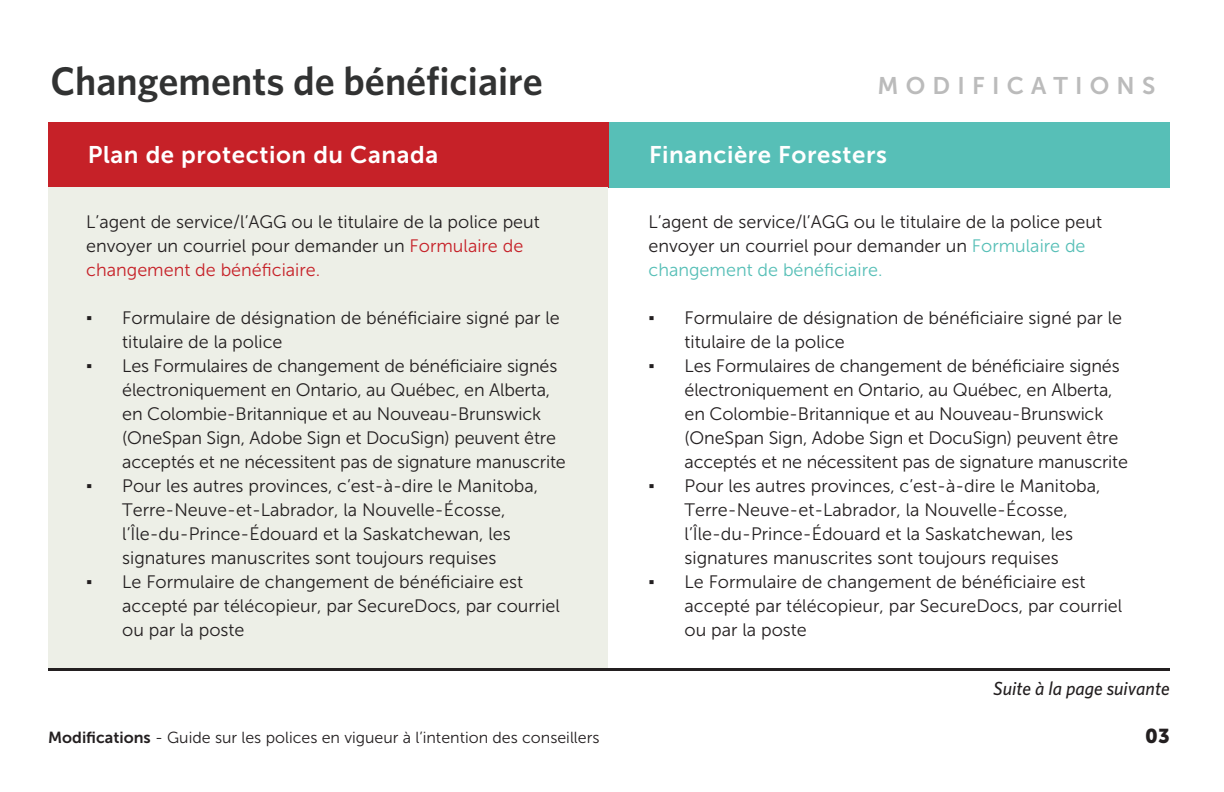
<style>
.page{position:relative;width:1224px;height:792px;background:#fff}
.page>*{position:absolute;margin:0;border:0;box-sizing:border-box;transform-origin:0 0}
.t1{font:600 40px "Whitney";color:#313232}
.t2{font:24px "Museo Sans 700";letter-spacing:.025em;color:#fff}
.t3{font:24px "Museo Sans 700";letter-spacing:.3em;color:#bbb}
.t4{font:20px "Museo Sans 900";color:#231f20}
.t5{font:italic 500 19px "Whitney";color:#231f20}
.t6{font:18px/24px "Museo Sans 300";color:#231f20}
.t7{font:16px "Museo Sans 300";color:#231f20}
.s1{color:#c62128}
.s2{font-family:"Times New Roman"}
.s3{color:#57bfb7}
.s4{font-family:"Museo Sans 700"}
</style>
<div class="page">
<div style="left:48px;top:122px;width:561px;height:65px;background:#c62128"></div>
<div style="left:609px;top:122px;width:561px;height:65px;background:#57bfb7"></div>
<div style="left:48px;top:187px;width:560px;height:482px;background:#edefe7"></div>
<hr style="left:48px;top:668px;width:1122px;height:2px;background:#231f20">
<h1 class="t1" style="left:50px;top:55px;width:494px">Changements de bénéficiaire</h1>
<h2 class="t3" style="left:878px;top:72px;width:279px">MODIFICATIONS</h2>
<h2 class="t2" style="left:88px;top:141px;width:352px">Plan de protection du Canada</h2>
<h2 class="t2" style="left:649px;top:141px;width:239px">Financière Foresters</h2>
<p class="t6" style="left:86px;top:210px;width:455px">L’agent de service/l’AGG ou le titulaire de la police peut envoyer un courriel pour demander un <span class="s1">Formulaire de changement de bénéficiaire.</span></p>
<p class="t6" style="left:122px;top:306px;width:439px;text-indent:-36px"><span class="s2">▪</span> Formulaire de désignation de bénéficiaire signé par le titulaire de la police</p>
<p class="t6" style="left:122px;top:354px;width:445px;text-indent:-36px"><span class="s2">▪</span> Les Formulaires de changement de bénéficiaire signés électroniquement en Ontario, au Québec, en Alberta, en Colombie-Britannique et au Nouveau-Brunswick (OneSpan Sign, Adobe Sign et DocuSign) peuvent être acceptés et ne nécessitent pas de signature manuscrite</p>
<p class="t6" style="left:86px;top:474px;width:454px;text-align:center"><span class="s2">▪</span> Pour les autres provinces, c’est-à-dire le Manitoba, Terre-Neuve-et-Labrador, la Nouvelle-Écosse, l’Île-du-Prince-Édouard et la Saskatchewan, les signatures manuscrites sont toujours requises</p>
<p class="t6" style="left:122px;top:570px;width:439px;text-indent:-36px"><span class="s2">▪</span> Le Formulaire de changement de bénéficiaire est accepté par télécopieur, par SecureDocs, par courriel ou par la poste</p>
<p class="t6" style="left:649px;top:210px;width:455px">L’agent de service/l’AGG ou le titulaire de la police peut envoyer un courriel pour demander un <span class="s3">Formulaire de changement de bénéficiaire.</span></p>
<p class="t6" style="left:685px;top:306px;width:439px;text-indent:-36px"><span class="s2">▪</span> Formulaire de désignation de bénéficiaire signé par le titulaire de la police</p>
<p class="t6" style="left:685px;top:354px;width:445px;text-indent:-36px"><span class="s2">▪</span> Les Formulaires de changement de bénéficiaire signés électroniquement en Ontario, au Québec, en Alberta, en Colombie-Britannique et au Nouveau-Brunswick (OneSpan Sign, Adobe Sign et DocuSign) peuvent être acceptés et ne nécessitent pas de signature manuscrite</p>
<p class="t6" style="left:649px;top:474px;width:454px;text-align:center"><span class="s2">▪</span> Pour les autres provinces, c’est-à-dire le Manitoba, Terre-Neuve-et-Labrador, la Nouvelle-Écosse, l’Île-du-Prince-Édouard et la Saskatchewan, les signatures manuscrites sont toujours requises</p>
<p class="t6" style="left:685px;top:570px;width:439px;text-indent:-36px"><span class="s2">▪</span> Le Formulaire de changement de bénéficiaire est accepté par télécopieur, par SecureDocs, par courriel ou par la poste</p>
<p class="t5" style="left:993px;top:676px;width:178px">Suite à la page suivante</p>
<p class="t7" style="left:48px;top:729px;width:553px"><span class="s4">Modifications</span> - Guide sur les polices en vigueur à l’intention des conseillers</p>
<p class="t4" style="left:1145px;top:725px;width:26px">03</p>
</div>
